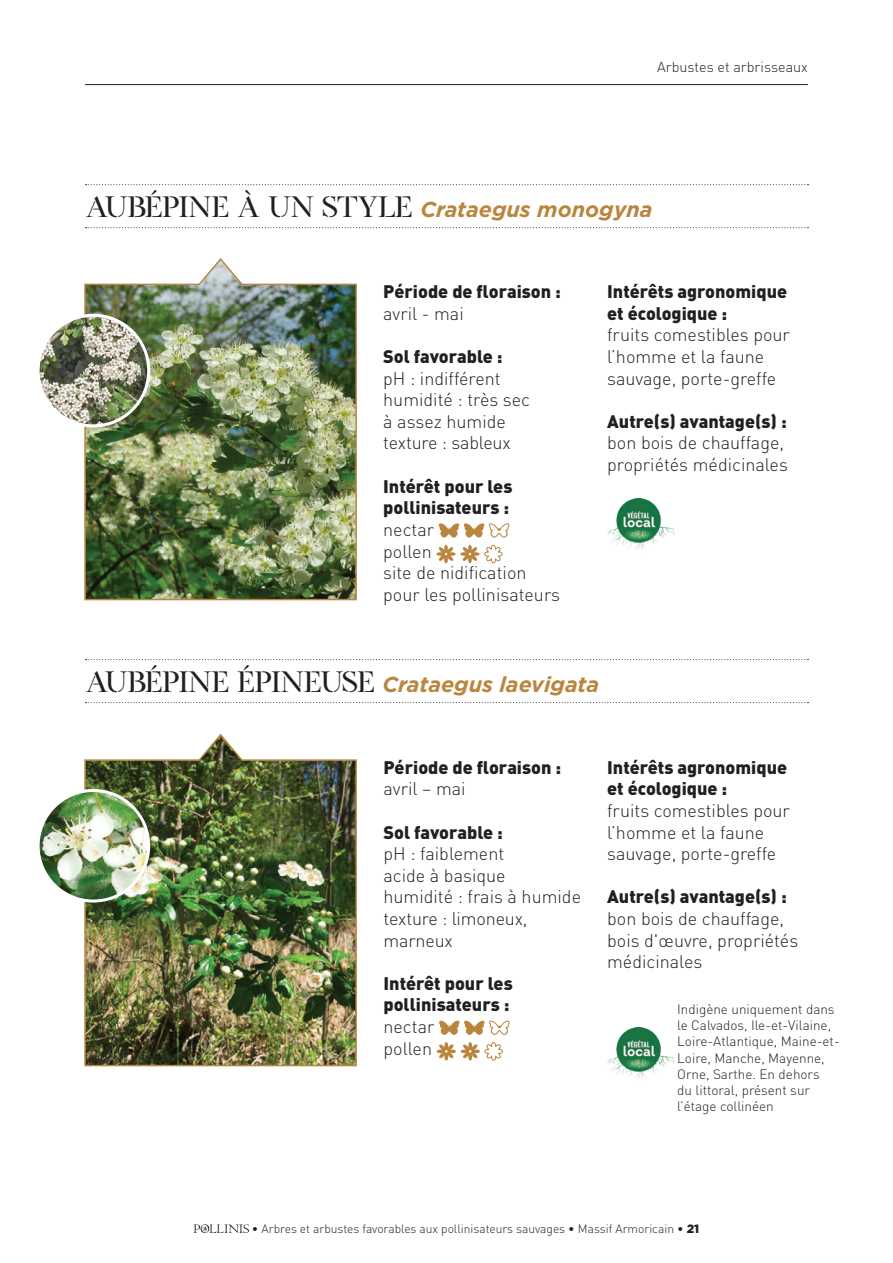
<style>
.page{position:relative;width:893px;height:1263px;background:#fff}
.page>*{position:absolute;margin:0;border:0;box-sizing:border-box;transform-origin:0 0}
.nom_latin{font:italic 700 21.6px "Gotham";color:#ba863f}
.t1{font:300 18px/21.6px "DINOT";color:#231f20}
.t2{font:900 18px/21.6px "DINOT";color:#231f20}
.t3{font:300 14.4px "DINOT";color:#231f20}
.titre_espèces{font:300 13.5px/16.2px "DINOT";color:#231f20}
.t4{font:300 12px "DINOT";color:#231f20}
.s1{font-family:"Botera TFE Regular Stencil";font-weight:400;font-style:normal;font-size:30.6px;color:#231f20}
.s2{font-weight:300}
.s3{font-weight:900}
.s4{font-family:"Gotham";font-weight:900}
</style>
<div class="page">
<svg style="left:194px;top:1224px;width:55px;height:9px"></svg>
<hr style="left:85px;top:84px;width:723px;height:1px;background:#231f20">
<svg style="left:85px;top:184px;width:723px;height:1px"></svg>
<svg style="left:85px;top:227px;width:723px;height:1px"></svg>
<svg style="left:85px;top:659px;width:723px;height:1px"></svg>
<svg style="left:85px;top:702px;width:723px;height:1px"></svg>
<svg style="left:438px;top:523px;width:72px;height:15px"></svg>
<svg style="left:436px;top:544px;width:67px;height:20px"></svg>
<svg style="left:439px;top:1020px;width:71px;height:15px"></svg>
<svg style="left:437px;top:1042px;width:66px;height:19px"></svg>
<img style="left:607px;top:1027px;width:67px;height:52px">
<img style="left:607px;top:499px;width:67px;height:51px">
<img style="left:84px;top:258px;width:273px;height:343px">
<img style="left:84px;top:733px;width:273px;height:334px">
<img style="left:38px;top:315px;width:111px;height:111px;border-radius:55px">
<div style="left:37px;top:314px;width:113px;height:113px;border:3px solid #fff;border-radius:50%"></div>
<img style="left:38px;top:790px;width:111px;height:111px;border-radius:55px">
<div style="left:37px;top:789px;width:113px;height:113px;border:3px solid #fff;border-radius:50%"></div>
<p class="t3" style="left:657px;top:57px;width:152px">Arbustes et arbrisseaux</p>
<p class="nom_latin" style="left:85px;top:197px;width:569px"><span class="s1">AUBÉPINE À UN STYLE</span> Crataegus monogyna</p>
<p class="t2" style="left:383px;top:280px;width:179px">Période de floraison : <span class="s2">avril - mai</span></p>
<p class="t2" style="left:383px;top:345px;width:121px">Sol favorable :</p>
<p class="t1" style="left:383px;top:366px;width:119px">pH : indifférent</p>
<p class="t1" style="left:383px;top:388px;width:148px">humidité : très sec à assez humide</p>
<p class="t1" style="left:383px;top:431px;width:129px">texture : sableux</p>
<p class="t2" style="left:383px;top:474px;width:131px">Intérêt pour les pollinisateurs :</p>
<p class="t1" style="left:383px;top:518px;width:52px">nectar</p>
<p class="t1" style="left:383px;top:540px;width:50px">pollen</p>
<p class="t1" style="left:383px;top:561px;width:178px">site de nidification pour les pollinisateurs</p>
<p class="t1" style="left:607px;top:280px;width:184px"><span class="s3">Intérêts agronomique et écologique :<br></span>fruits comestibles pour l’homme et la faune sauvage, porte-greffe</p>
<p class="t1" style="left:607px;top:410px;width:182px"><span class="s3">Autre(s) avantage(s) : </span>bon bois de chauffage, propriétés médicinales</p>
<p class="nom_latin" style="left:85px;top:672px;width:516px"><span class="s1">AUBÉPINE ÉPINEUSE</span> Crataegus laevigata</p>
<p class="t2" style="left:383px;top:756px;width:179px">Période de floraison : <span class="s2">avril – mai</span></p>
<p class="t2" style="left:383px;top:821px;width:121px">Sol favorable :</p>
<p class="t1" style="left:383px;top:842px;width:124px">pH : faiblement acide à basique</p>
<p class="t1" style="left:383px;top:885px;width:199px">humidité : frais à humide</p>
<p class="t1" style="left:383px;top:907px;width:146px">texture : limoneux, marneux</p>
<p class="t2" style="left:383px;top:972px;width:131px">Intérêt pour les pollinisateurs :</p>
<p class="t1" style="left:383px;top:1015px;width:52px">nectar</p>
<p class="t1" style="left:383px;top:1037px;width:50px">pollen</p>
<p class="t1" style="left:607px;top:756px;width:184px"><span class="s3">Intérêts agronomique et écologique :<br></span>fruits comestibles pour l’homme et la faune sauvage, porte-greffe</p>
<p class="t1" style="left:607px;top:885px;width:193px"><span class="s3">Autre(s) avantage(s) : </span>bon bois de chauffage, bois d'œuvre, propriétés médicinales</p>
<p class="titre_espèces" style="left:677px;top:1000px;width:164px">Indigène uniquement dans le Calvados, Ile-et-Vilaine,<br>Loire-Atlantique, Maine-et-<br>Loire, Manche, Mayenne,<br>Orne, Sarthe. En dehors<br>du littoral, présent sur l’étage collinéen</p>
<p class="t4" style="left:252px;top:1220px;width:449px">• Arbres et arbustes favorables aux pollinisateurs sauvages • Massif Armoricain • <span class="s4">21</span></p>
</div>
